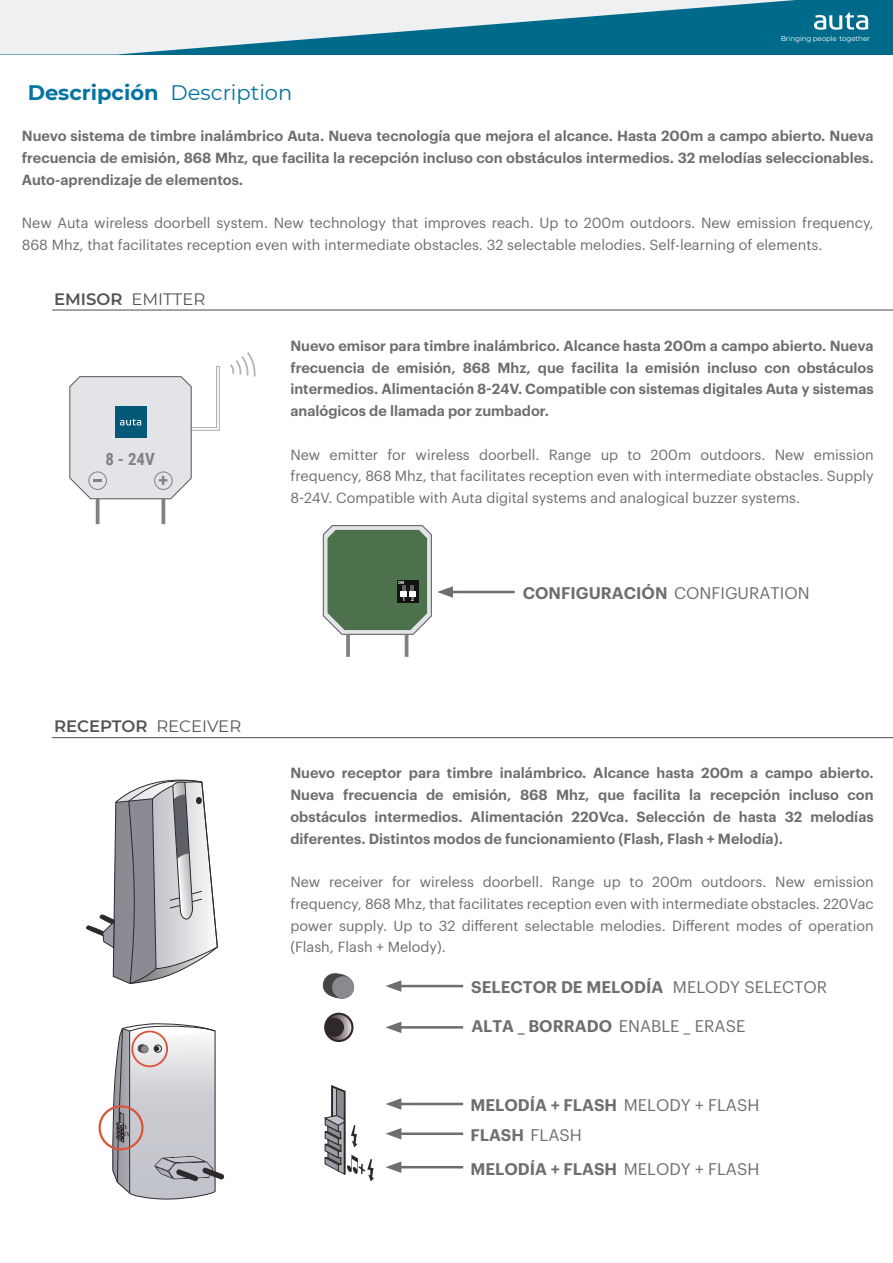
<style>
.page{position:relative;width:893px;height:1263px;background:#fff}
.page>*{position:absolute;margin:0;border:0;box-sizing:border-box;transform-origin:0 0}
.t1{font:700 21px "Montserrat";color:#0373a0}
.t2{font:700 17.55px "Roboto";color:#808184}
.t3{font:700 16.8px "Roboto Condensed";color:#808184}
.t4{font:600 16.5px "Graphik";color:#6d6e72}
.t5{font:600 16.5px "Montserrat";color:#525356}
.t6{font:16.5px "Montserrat";color:#525356}
.t7{font:600 14.4px/21.8px "Graphik";color:#6d6e72;text-align:justify}
.t8{font:14.4px/21.8px "Graphik";color:#6d6e72;text-align:justify}
.t9{font:7.2px "Montserrat";letter-spacing:-.015em;color:#fefefd}
.t10{font:700 5.1px "Roboto";color:#fefefd}
.t11{font:700 4.35px "Roboto";color:#fefefd}
.s1{font-weight:400}
.s2{font-weight:600}
</style>
<div class="page">
<div style="left:0;top:0;width:893px;height:54px;background:#006a8b"></div>
<svg style="left:814px;top:12px;width:54px;height:18px"></svg>
<svg style="left:0;top:0;width:795px;height:54px"></svg>
<svg style="left:346px;top:635px;width:4px;height:22px"></svg>
<hr style="left:405px;top:634px;width:3px;height:23px;background:#808184">
<svg style="left:323px;top:525px;width:192px;height:110px"></svg>
<svg style="left:230px;top:352px;width:26px;height:25px"></svg>
<svg style="left:70px;top:366px;width:150px;height:133px"></svg>
<hr style="left:96px;top:499px;width:3px;height:25px;background:#808184">
<hr style="left:162px;top:499px;width:3px;height:25px;background:#808184">
<svg style="left:86px;top:780px;width:132px;height:204px"></svg>
<svg style="left:98px;top:1023px;width:126px;height:177px"></svg>
<svg style="left:323px;top:974px;width:31px;height:24px"></svg>
<div style="left:332px;top:976px;width:22px;height:22px;background:#8a898e;border-radius:50%"></div>
<svg style="left:325px;top:1014px;width:27px;height:27px"></svg>
<div style="left:324px;top:1013px;width:29px;height:29px;border:2px solid #2f282b;border-radius:50%"></div>
<div style="left:325px;top:1018px;width:19px;height:19px;background:#2f282b;border-radius:50%"></div>
<svg style="left:386px;top:980px;width:77px;height:12px"></svg>
<svg style="left:386px;top:1022px;width:77px;height:11px"></svg>
<svg style="left:325px;top:1085px;width:49px;height:96px"></svg>
<svg style="left:386px;top:1098px;width:77px;height:12px"></svg>
<svg style="left:386px;top:1128px;width:77px;height:11px"></svg>
<svg style="left:386px;top:1161px;width:77px;height:12px"></svg>
<hr style="left:52px;top:309px;width:841px;height:2px;background:#525356">
<hr style="left:52px;top:737px;width:841px;height:1px;background:#525356">
<p class="t9" style="left:781px;top:34px;width:91px">Bringing people together</p>
<h1 class="t1" style="left:28px;top:80px;width:266px">Descripción <span class="s1">Description</span></h1>
<p class="t7" style="left:22px;top:126px;width:853px">Nuevo sistema de timbre inalámbrico Auta. Nueva tecnología que mejora el alcance. Hasta 200m a campo abierto. Nueva frecuencia de emisión, 868 Mhz, que facilita la recepción incluso con obstáculos intermedios. 32 melodías seleccionables.<br>Auto-aprendizaje de elementos.</p>
<p class="t8" style="left:22px;top:213px;width:853px">New Auta wireless doorbell system. New technology that improves reach. Up to 200m outdoors. New emission frequency,<br>868 Mhz, that facilitates reception even with intermediate obstacles. 32 selectable melodies. Self-learning of elements.</p>
<p class="t6" style="left:54px;top:289px;width:153px"><span class="s2">EMISOR</span> EMITTER</p>
<p class="t3" style="left:106px;top:452px;width:51px">8 - 24V</p>
<p class="t2" style="left:159px;top:473px;width:11px">+</p>
<p class="t5" style="left:54px;top:716px;width:189px">RECEPTOR <span class="s1">RECEIVER</span></p>
<p class="t7" style="left:290px;top:335px;width:585px">Nuevo emisor para timbre inalámbrico. Alcance hasta 200m a campo abierto. Nueva frecuencia de emisión, 868 Mhz, que facilita la emisión incluso con obstáculos intermedios. Alimentación 8-24V. Compatible con sistemas digitales Auta y sistemas analógicos de llamada por zumbador.</p>
<p class="t8" style="left:290px;top:444px;width:585px">New emitter for wireless doorbell. Range up to 200m outdoors. New emission frequency, 868 Mhz, that facilitates reception even with intermediate obstacles. Supply 8-24V. Compatible with Auta digital systems and analogical buzzer systems.</p>
<p class="t11" style="left:398px;top:581px;width:7px">ON</p>
<p class="t10" style="left:403px;top:597px;width:13px">1 2</p>
<p class="t4" style="left:523px;top:586px;width:288px">CONFIGURACIÓN <span class="s1">CONFIGURATION</span></p>
<p class="t7" style="left:290px;top:763px;width:585px">Nuevo receptor para timbre inalámbrico. Alcance hasta 200m a campo abierto.<br>Nueva frecuencia de emisión, 868 Mhz, que facilita la recepción incluso con obstáculos intermedios. Alimentación 220Vca. Selección de hasta 32 melodías diferentes. Distintos modos de funcionamiento (Flash, Flash + Melodía).</p>
<p class="t8" style="left:290px;top:872px;width:585px">New receiver for wireless doorbell. Range up to 200m outdoors. New emission frequency, 868 Mhz, that facilitates reception even with intermediate obstacles. 220Vac power supply. Up to 32 different selectable melodies. Different modes of operation (Flash, Flash + Melody).</p>
<p class="t4" style="left:471px;top:980px;width:358px">SELECTOR DE MELODÍA <span class="s1">MELODY SELECTOR</span></p>
<p class="t4" style="left:471px;top:1018px;width:276px">ALTA _ BORRADO <span class="s1">ENABLE _ ERASE</span></p>
<p class="t4" style="left:470px;top:1098px;width:291px">MELODÍA + FLASH <span class="s1">MELODY + FLASH</span></p>
<p class="t4" style="left:470px;top:1127px;width:113px">FLASH <span class="s1">FLASH</span></p>
<p class="t4" style="left:470px;top:1161px;width:291px">MELODÍA + FLASH <span class="s1">MELODY + FLASH</span></p>
</div>
